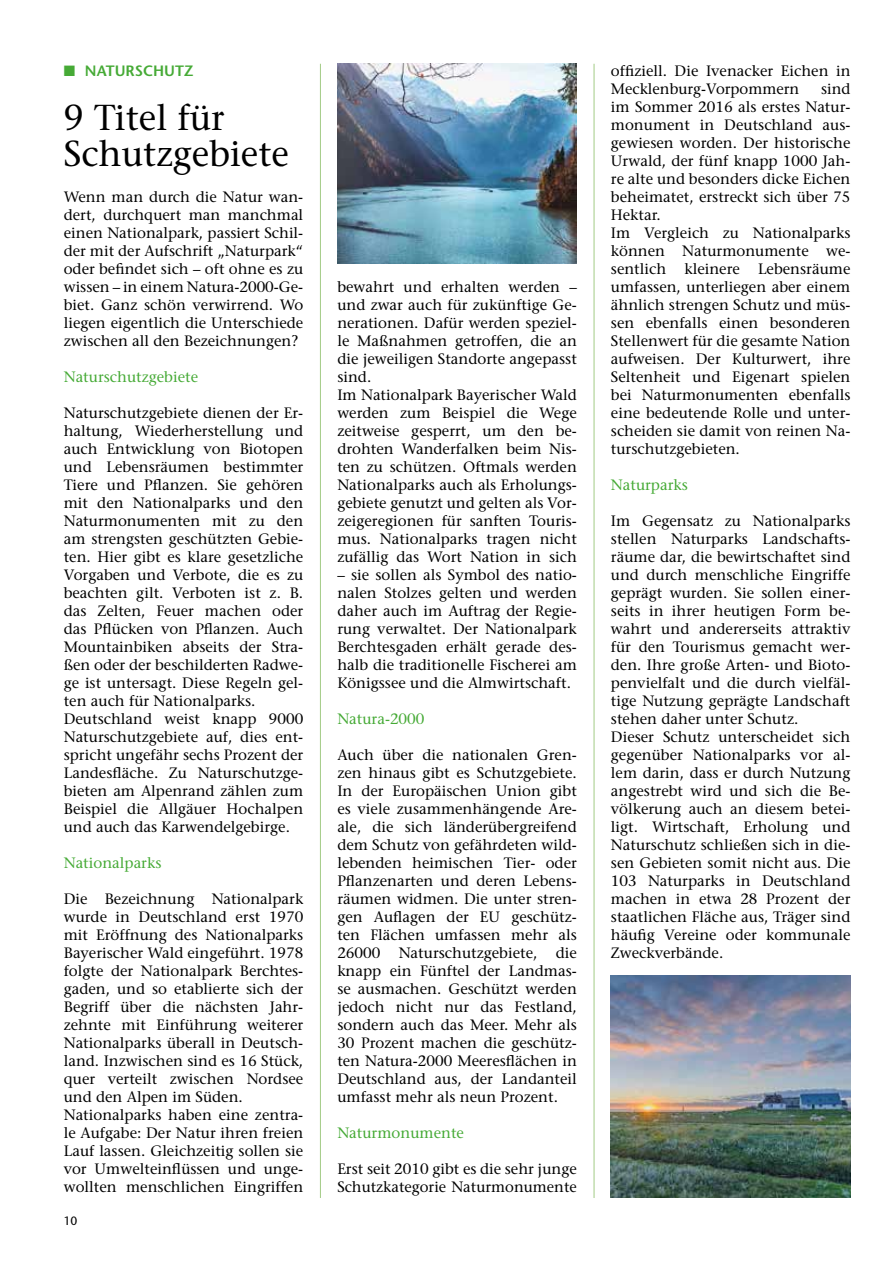
<style>
.page{position:relative;width:893px;height:1263px;background:#fff}
.page>*{position:absolute;margin:0;border:0;box-sizing:border-box;transform-origin:0 0}
.t1{font:36px/36px "Stone Serif";color:#000}
.t2{font:15px/18px "Stone Serif";color:#000}
.t3{font:15px "Stone Serif";color:#46aa36}
.t4{font:600 15px "Stone Sans";color:#46aa36}
.t5{font:12px "Stone Sans";color:#000}
</style>
<div class="page">
<hr style="left:320px;top:64px;width:1px;height:1134px;background:#a2cb85">
<hr style="left:594px;top:64px;width:1px;height:1134px;background:#a2cb85">
<img style="left:337px;top:64px;width:240px;height:200px">
<img style="left:611px;top:975px;width:239px;height:223px">
<p class="t4" style="left:64px;top:62px;width:131px">■ NATURSCHUTZ</p>
<h1 class="t1" style="left:64px;top:99px;width:227px">9 Titel für<br>Schutzgebiete</h1>
<p class="t2" style="left:64px;top:188px;width:241px;text-align:justify">Wenn man durch die Natur wan&shy;dert, durchquert man manchmal einen Nationalpark, passiert Schil&shy;der mit der Aufschrift „Naturpark“ oder befindet sich – oft ohne es zu wissen – in einem Natura-2000-Ge&shy;biet. Ganz schön verwirrend. Wo liegen eigentlich die Unterschiede zwischen all den Bezeichnungen?</p>
<p class="t3" style="left:64px;top:368px;width:136px">Naturschutzgebiete</p>
<p class="t2" style="left:64px;top:404px;width:241px">Naturschutzgebiete dienen der Er&shy;haltung, Wiederherstellung und auch Entwicklung von Biotopen und Lebensräumen bestimmter<br>Tiere und Pflanzen. Sie gehören mit den Nationalparks und den<br>Naturmonumenten mit zu den am strengsten geschützten Gebie&shy;ten. Hier gibt es klare gesetzliche<br>Vorgaben und Verbote, die es zu beachten gilt. Verboten ist z. B. das Zelten, Feuer machen oder das Pflücken von Pflanzen. Auch<br>Mountainbiken abseits der Stra&shy;ßen oder der beschilderten Radwe&shy;ge ist untersagt. Diese Regeln gel&shy;ten auch für Nationalparks.<br>Deutschland weist knapp 9000<br>Naturschutzgebiete auf, dies ent&shy;spricht ungefähr sechs Prozent der<br>Landesfläche. Zu Naturschutzge&shy;bieten am Alpenrand zählen zum<br>Beispiel die Allgäuer Hochalpen und auch das Karwendelgebirge.</p>
<p class="t3" style="left:64px;top:854px;width:99px">Nationalparks</p>
<p class="t2" style="left:64px;top:890px;width:241px">Die Bezeichnung Nationalpark wurde in Deutschland erst 1970 mit Eröffnung des Nationalparks<br>Bayerischer Wald eingeführt. 1978 folgte der Nationalpark Berchtes&shy;gaden, und so etablierte sich der<br>Begriff über die nächsten Jahr&shy;zehnte mit Einführung weiterer<br>Nationalparks überall in Deutsch&shy;land. Inzwischen sind es 16 Stück, quer verteilt zwischen Nordsee und den Alpen im Süden.<br>Nationalparks haben eine zentra&shy;le Aufgabe: Der Natur ihren freien<br>Lauf lassen. Gleichzeitig sollen sie vor Umwelteinflüssen und unge&shy;wollten menschlichen Eingriffen</p>
<p class="t5" style="left:64px;top:1213px;width:15px">10</p>
<p class="t2" style="left:337px;top:277px;width:241px">bewahrt und erhalten werden – und zwar auch für zukünftige Ge&shy;nerationen. Dafür werden speziel&shy;le Maßnahmen getroffen, die an die jeweiligen Standorte angepasst sind.<br>Im Nationalpark Bayerischer Wald werden zum Beispiel die Wege zeitweise gesperrt, um den be&shy;drohten Wanderfalken beim Nis&shy;ten zu schützen. Oftmals werden<br>Nationalparks auch als Erholungs&shy;gebiete genutzt und gelten als Vor&shy;zeigeregionen für sanften Touris&shy;mus. Nationalparks tragen nicht zufällig das Wort Nation in sich</p>
<p class="t2" style="left:337px;top:565px;width:241px;text-align:justify">– sie sollen als Symbol des natio&shy;nalen Stolzes gelten und werden daher auch im Auftrag der Regie&shy;rung verwaltet. Der Nationalpark Berchtesgaden erhält gerade des&shy;halb die traditionelle Fischerei am Königssee und die Almwirtschaft.</p>
<p class="t3" style="left:337px;top:709px;width:89px">Natura-2000</p>
<p class="t2" style="left:337px;top:745px;width:241px;text-align:justify">Auch über die nationalen Gren&shy;zen hinaus gibt es Schutzgebiete.<br>In der Europäischen Union gibt es viele zusammenhängende Are&shy;ale, die sich länderübergreifend dem Schutz von gefährdeten wild&shy;lebenden heimischen Tier- oder Pflanzenarten und deren Lebens&shy;räumen widmen. Die unter stren&shy;gen Auflagen der EU geschütz&shy;ten Flächen umfassen mehr als 26000 Naturschutzgebiete, die knapp ein Fünftel der Landmas&shy;se ausmachen. Geschützt werden jedoch nicht nur das Festland, sondern auch das Meer. Mehr als 30 Prozent machen die geschütz&shy;ten Natura-2000 Meeresflächen in Deutschland aus, der Landanteil umfasst mehr als neun Prozent.</p>
<p class="t3" style="left:337px;top:1123px;width:128px">Naturmonumente</p>
<p class="t2" style="left:337px;top:1159px;width:241px">Erst seit 2010 gibt es die sehr junge<br>Schutzkategorie Naturmonumente</p>
<p class="t2" style="left:611px;top:61px;width:241px">offiziell. Die Ivenacker Eichen in<br>Mecklenburg-Vorpommern</p>
<p class="t2" style="left:611px;top:79px;width:241px;text-indent:210px">sind im Sommer 2016 als erstes Natur&shy;monument in Deutschland aus&shy;gewiesen worden. Der historische<br>Urwald, der fünf knapp 1000 Jah&shy;re alte und besonders dicke Eichen beheimatet, erstreckt sich über 75<br>Hektar.<br>Im Vergleich zu Nationalparks können Naturmonumente we&shy;sentlich kleinere Lebensräume umfassen, unterliegen aber einem ähnlich strengen Schutz und müs&shy;sen ebenfalls einen besonderen<br>Stellenwert für die gesamte Nation aufweisen. Der Kulturwert, ihre<br>Seltenheit und Eigenart spielen bei Naturmonumenten ebenfalls eine bedeutende Rolle und unter&shy;scheiden sie damit von reinen Na&shy;turschutzgebieten.</p>
<p class="t3" style="left:611px;top:475px;width:78px">Naturparks</p>
<p class="t2" style="left:611px;top:511px;width:241px">Im Gegensatz zu Nationalparks stellen Naturparks Landschafts&shy;räume dar, die bewirtschaftet sind und durch menschliche Eingriffe geprägt wurden. Sie sollen einer&shy;seits in ihrer heutigen Form be&shy;wahrt und andererseits attraktiv für den Tourismus gemacht wer&shy;den. Ihre große Arten- und Bioto&shy;penvielfalt und die durch vielfäl&shy;tige Nutzung geprägte Landschaft stehen daher unter Schutz.<br>Dieser Schutz unterscheidet sich gegenüber Nationalparks vor al&shy;lem darin, dass er durch Nutzung angestrebt wird und sich die Be&shy;völkerung auch an diesem betei&shy;ligt. Wirtschaft, Erholung und<br>Naturschutz schließen sich in die&shy;sen Gebieten somit nicht aus. Die<br>103 Naturparks in Deutschland machen in etwa 28 Prozent der staatlichen Fläche aus, Träger sind häufig Vereine oder kommunale<br>Zweckverbände.</p>
</div>
